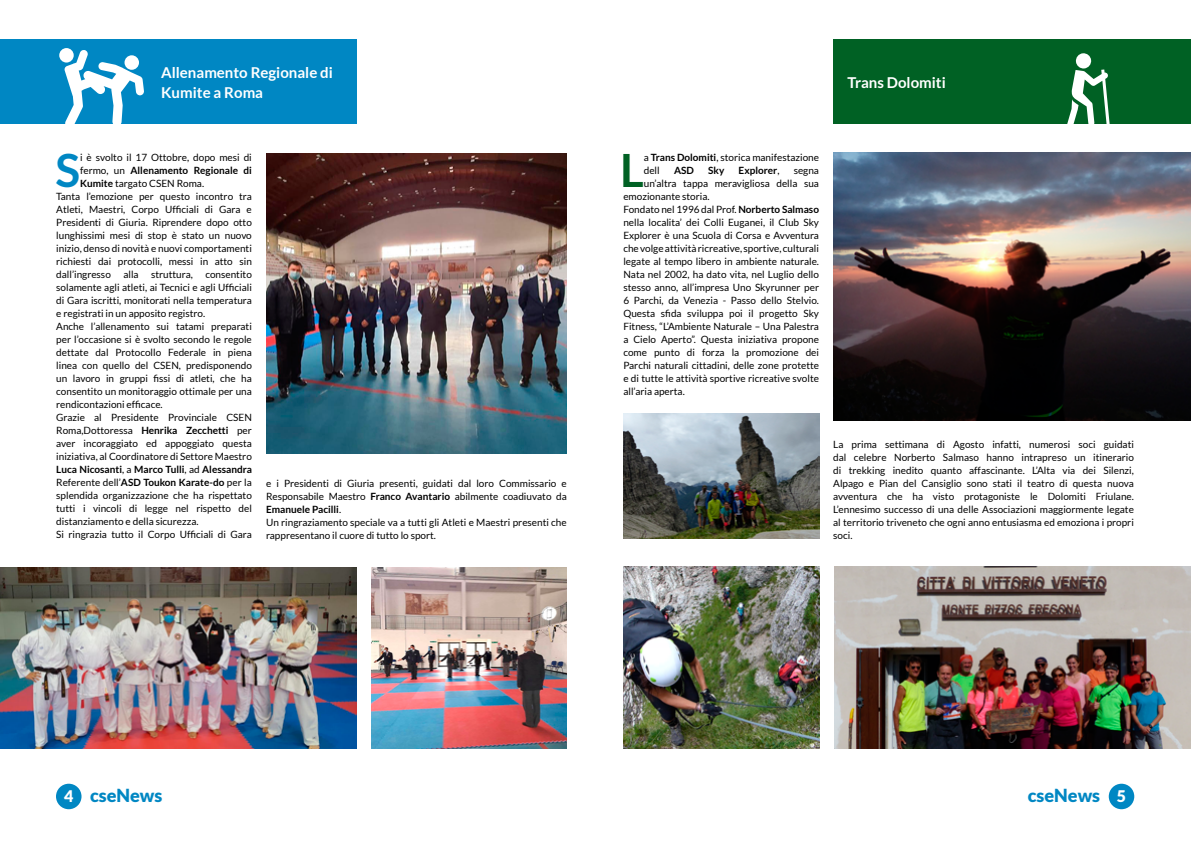
<style>
.page{position:relative;width:1191px;height:842px;background:#fff}
.page>*{position:absolute;margin:0;border:0;box-sizing:border-box;transform-origin:0 0}
.t1{font:700 46px "Lato";color:#0087c3}
.t2{font:700 46px "Lato";color:#006124}
.t3{font:900 18px "Lato";color:#0087c3}
.t4{font:700 15px/20px "Lato";color:#fff}
.t5{font:10px/13px "Lato";color:#000}
.t6{font:700 10px "Lato";color:#000}
.s1{font-weight:400}
.s2{font-weight:700}
.s3{font-size:16px;color:#fff}
</style>
<div class="page">
<img style="left:833px;top:153px;width:358px;height:268px">
<img style="left:834px;top:567px;width:357px;height:181px">
<div style="left:833px;top:40px;width:358px;height:84px;background:#006124"></div>
<div style="left:0;top:40px;width:357px;height:84px;background:#0087c3"></div>
<svg style="left:59px;top:48px;width:15px;height:15px"></svg>
<svg style="left:64px;top:49px;width:80px;height:75px"></svg>
<img style="left:0;top:567px;width:357px;height:181px">
<img style="left:266px;top:154px;width:301px;height:299px">
<img style="left:371px;top:567px;width:195px;height:181px">
<img style="left:623px;top:567px;width:196px;height:181px">
<svg style="left:1067px;top:53px;width:42px;height:71px"></svg>
<img style="left:623px;top:413px;width:196px;height:125px">
<div style="left:56px;top:784px;width:25px;height:25px;background:#0087c3;border-radius:50%"></div>
<div style="left:1108px;top:784px;width:26px;height:25px;background:#0087c3;border-radius:50%"></div>
<h3 class="t4" style="left:161px;top:62px;width:173px">Allenamento Regionale di<br>Kumite a Roma</h3>
<h1 class="t1" style="left:55px;top:144px;width:26px">S</h1>
<p class="t5" style="left:80px;top:151px;width:173px">i è svolto il 17 Ottobre, dopo mesi di</p>
<p class="t6" style="left:80px;top:165px;width:173px"><span class="s1">fermo, un</span> Allenamento Regionale di</p>
<p class="t5" style="left:80px;top:177px;width:126px"><span class="s2">Kumite</span> targato CSEN Roma.</p>
<p class="t5" style="left:56px;top:190px;width:197px">Tanta l’emozione per questo incontro tra</p>
<p class="t5" style="left:56px;top:203px;width:197px">Atleti, Maestri, Corpo Ufficiali di Gara e</p>
<p class="t5" style="left:56px;top:216px;width:197px">Presidenti di Giuria. Riprendere dopo otto</p>
<p class="t5" style="left:56px;top:229px;width:197px">lunghissimi mesi di stop è stato un nuovo</p>
<p class="t5" style="left:56px;top:242px;width:197px">inizio, denso di novità e nuovi comportamenti</p>
<p class="t5" style="left:56px;top:255px;width:197px">richiesti dai protocolli, messi in atto sin</p>
<p class="t5" style="left:56px;top:268px;width:197px">dall’ingresso alla struttura, consentito</p>
<p class="t5" style="left:56px;top:281px;width:197px">solamente agli atleti, ai Tecnici e agli Ufficiali</p>
<p class="t5" style="left:56px;top:294px;width:197px">di Gara iscritti, monitorati nella temperatura</p>
<p class="t5" style="left:56px;top:307px;width:150px">e registrati in un apposito registro.</p>
<p class="t5" style="left:56px;top:320px;width:197px">Anche l’allenamento sui tatami preparati</p>
<p class="t5" style="left:56px;top:333px;width:197px">per l’occasione si è svolto secondo le regole</p>
<p class="t5" style="left:56px;top:346px;width:197px">dettate dal Protocollo Federale in piena</p>
<p class="t5" style="left:56px;top:359px;width:197px">linea con quello del CSEN, predisponendo</p>
<p class="t5" style="left:56px;top:372px;width:197px">un lavoro in gruppi fissi di atleti, che ha</p>
<p class="t5" style="left:56px;top:385px;width:197px">consentito un monitoraggio ottimale per una</p>
<p class="t5" style="left:56px;top:398px;width:108px">rendicontazioni efficace.</p>
<p class="t5" style="left:56px;top:411px;width:197px">Grazie al Presidente Provinciale CSEN</p>
<p class="t5" style="left:56px;top:424px;width:197px">Roma,Dottoressa <span class="s2">Henrika Zecchetti</span> per</p>
<p class="t5" style="left:56px;top:437px;width:197px">aver incoraggiato ed appoggiato questa</p>
<p class="t5" style="left:56px;top:450px;width:197px">iniziativa, al Coordinatore di Settore Maestro</p>
<p class="t6" style="left:56px;top:464px;width:197px">Luca Nicosanti<span class="s1">, a</span> Marco Tulli<span class="s1">, ad</span> Alessandra</p>
<p class="t5" style="left:56px;top:476px;width:197px">Referente dell’<span class="s2">ASD Toukon Karate-do</span> per la</p>
<p class="t5" style="left:56px;top:489px;width:197px">splendida organizzazione che ha rispettato</p>
<p class="t5" style="left:56px;top:502px;width:197px">tutti i vincoli di legge nel rispetto del</p>
<p class="t5" style="left:56px;top:515px;width:144px">distanziamento e della sicurezza.</p>
<p class="t5" style="left:56px;top:528px;width:197px">Si ringrazia tutto il Corpo Ufficiali di Gara</p>
<p class="t5" style="left:266px;top:476px;width:302px">e i Presidenti di Giuria presenti, guidati dal loro Commissario e Responsabile Maestro <span class="s2">Franco Avantario</span> abilmente coadiuvato da <span class="s2">Emanuele Pacilli</span>.<br>Un ringraziamento speciale va a tutti gli Atleti e Maestri presenti che rappresentano il cuore di tutto lo sport.</p>
<h3 class="t4" style="left:847px;top:72px;width:100px">Trans Dolomiti</h3>
<h1 class="t2" style="left:620px;top:144px;width:25px">L</h1>
<p class="t5" style="left:644px;top:151px;width:177px">a <span class="s2">Trans Dolomiti</span>, storica manifestazione dell</p>
<p class="t6" style="left:674px;top:165px;width:21px">ASD</p>
<p class="t6" style="left:708px;top:165px;width:18px">Sky</p>
<p class="t6" style="left:738px;top:165px;width:42px">Explorer<span class="s1">,</span></p>
<p class="t5" style="left:793px;top:164px;width:27px">segna</p>
<p class="t5" style="left:644px;top:177px;width:177px">un’altra tappa meravigliosa della sua</p>
<p class="t5" style="left:623px;top:190px;width:88px">emozionante storia.</p>
<p class="t5" style="left:623px;top:203px;width:197px">Fondato nel 1996 dal Prof. <span class="s2">Norberto Salmaso</span></p>
<p class="t5" style="left:623px;top:216px;width:197px">nella localita’ dei Colli Euganei, il Club Sky</p>
<p class="t5" style="left:623px;top:229px;width:197px">Explorer è una Scuola di Corsa e Avventura</p>
<p class="t5" style="left:623px;top:242px;width:197px">che volge attività ricreative, sportive, culturali</p>
<p class="t5" style="left:623px;top:255px;width:197px">legate al tempo libero in ambiente naturale.</p>
<p class="t5" style="left:623px;top:268px;width:197px">Nata nel 2002, ha dato vita, nel Luglio dello</p>
<p class="t5" style="left:623px;top:281px;width:197px">stesso anno, all’impresa Uno Skyrunner per</p>
<p class="t5" style="left:623px;top:294px;width:197px">6 Parchi, da Venezia - Passo dello Stelvio.</p>
<p class="t5" style="left:623px;top:307px;width:197px">Questa sfida sviluppa poi il progetto Sky</p>
<p class="t5" style="left:623px;top:320px;width:197px">Fitness, “L’Ambiente Naturale – Una Palestra</p>
<p class="t5" style="left:623px;top:333px;width:197px">a Cielo Aperto”. Questa iniziativa propone</p>
<p class="t5" style="left:623px;top:346px;width:197px">come punto di forza la promozione dei</p>
<p class="t5" style="left:623px;top:359px;width:197px">Parchi naturali cittadini, delle zone protette</p>
<p class="t5" style="left:623px;top:372px;width:197px">e di tutte le attività sportive ricreative svolte</p>
<p class="t5" style="left:623px;top:385px;width:63px">all’aria aperta.</p>
<p class="t5" style="left:833px;top:437px;width:302px;text-align:justify">La prima settimana di Agosto infatti, numerosi soci guidati dal celebre Norberto Salmaso hanno intrapreso un itinerario di trekking inedito quanto affascinante. L’Alta via dei Silenzi, Alpago e Pian del Cansiglio sono stati il teatro di questa nuova avventura che ha visto protagoniste le Dolomiti Friulane.<br>L’ennesimo successo di una delle Associazioni maggiormente legate al territorio triveneto che ogni anno entusiasma ed emoziona i propri soci.</p>
<h2 class="t3" style="left:64px;top:785px;width:100px"><span class="s3">4</span> cseNews</h2>
<h2 class="t3" style="left:1027px;top:785px;width:100px">cseNews <span class="s3">5</span></h2>
</div>
